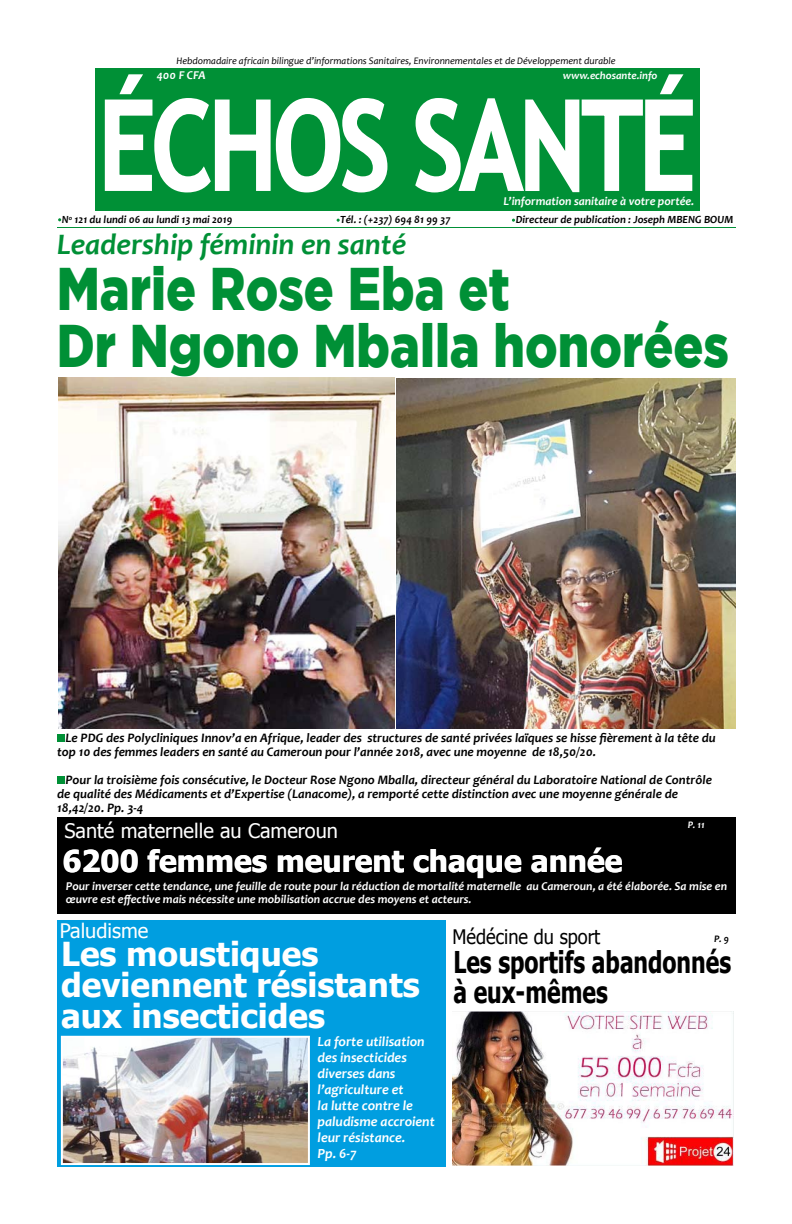
<style>
.page{position:relative;width:792px;height:1224px;background:#fff}
.page>*{position:absolute;margin:0;border:0;box-sizing:border-box;transform-origin:0 0}
.t1{font:700 125px "Trebuchet MS";letter-spacing:-.04em;color:#fff;scale:.8 1}
.t2{font:900 60px/57px "Gotham";color:#009036;scale:.83 1}
.t3{font:700 33px/31px "Tahoma";color:#fff}
.t4{font:700 30px/30px "Tahoma";color:#000;scale:.76 1}
.t5{font:700 30px "Tahoma";color:#fff}
.t6{font:italic 700 30px "Candara";color:#009036}
.t7{font:20px "Tahoma";color:#fff}
.t8{font:20px "Tahoma";color:#000;scale:.91 1}
.t9{font:italic 700 14px/16px "Candara";color:#fff}
.t10{font:italic 700 13px/14px "Candara";color:#000}
.t11{font:italic 700 12px/13px "Candara";color:#fff}
.t12{font:italic 700 11px "Candara";color:#000}
.t13{font:italic 700 11px "Candara";color:#fff}
.t14{font:italic 10px "Candara";color:#000}
.t15{font:italic 700 10px "Candara";color:#fff}
.t16{font:italic 700 10px "Candara";color:#000}
</style>
<div class="page">
<div style="left:58px;top:920px;width:388px;height:247px;background:#009ee0"></div>
<div style="left:58px;top:817px;width:678px;height:97px;background:#000"></div>
<div style="left:95px;top:68px;width:604px;height:143px;background:#009036"></div>
<svg style="left:104px;top:74px;width:284px;height:119px"></svg>
<svg style="left:415px;top:74px;width:278px;height:119px"></svg>
<hr style="left:57px;top:227px;width:678px;height:1px;background:#009036">
<div style="left:57px;top:734px;width:7px;height:7px;background:#009036"></div>
<div style="left:57px;top:776px;width:7px;height:8px;background:#009036"></div>
<img style="left:64px;top:1039px;width:243px;height:123px">
<div style="left:61px;top:1036px;width:249px;height:129px;border:2px solid #fff"></div>
<img style="left:453px;top:1011px;width:280px;height:155px">
<img style="left:397px;top:378px;width:338px;height:351px">
<img style="left:58px;top:377px;width:336px;height:352px">
<p class="t14" style="left:176px;top:54px;width:441px">Hebdomadaire africain bilingue d’informations Sanitaires, Environnementales et de Développement durable</p>
<p class="t11" style="left:157px;top:69px;width:50px">400 F CFA</p>
<p class="t13" style="left:563px;top:68px;width:96px">www.echosante.info</p>
<h1 class="t1" style="left:99px;top:67px;width:748px">ÉCHOS SANTÉ</h1>
<p class="t11" style="left:504px;top:195px;width:192px">L’information sanitaire à votre portée.</p>
<p class="t12" style="left:62px;top:213px;width:172px">N<sup>o</sup> 121 du lundi 06 au lundi 13 mai 2019</p>
<p class="t12" style="left:340px;top:212px;width:112px">Tél. : (+237) 694 81 99 37</p>
<p class="t12" style="left:516px;top:213px;width:219px">Directeur de publication : Joseph MBENG BOUM</p>
<h3 class="t6" style="left:57px;top:226px;width:351px">Leadership féminin en santé</h3>
<h2 class="t2" style="left:57px;top:258px;width:812px">Marie Rose Eba et<br>Dr Ngono Mballa honorées</h2>
<p class="t10" style="left:57px;top:731px;width:660px;text-indent:8px">Le PDG des Polycliniques Innov’a en Afrique, leader des structures de santé privées laïques se hisse fièrement à la tête du top 10 des femmes leaders en santé au Cameroun pour l’année 2018, avec une moyenne de 18,50/20.</p>
<p class="t10" style="left:57px;top:773px;width:656px;text-indent:8px">Pour la troisième fois consécutive, le Docteur Rose Ngono Mballa, directeur général du Laboratoire National de Contrôle de qualité des Médicaments et d’Expertise (Lanacome), a remporté cette distinction avec une moyenne générale de<br>18,42/20. Pp. 3-4</p>
<h3 class="t7" style="left:64px;top:817px;width:275px">Santé maternelle au Cameroun</h3>
<h3 class="t5" style="left:62px;top:840px;width:562px">6200 femmes meurent chaque année</h3>
<p class="t15" style="left:688px;top:819px;width:18px">P. 11</p>
<p class="t11" style="left:66px;top:879px;width:663px">Pour inverser cette tendance, une feuille de route pour la réduction de mortalité maternelle au Cameroun, a été élaborée. Sa mise en œuvre est effective mais nécessite une mobilisation accrue des moyens et acteurs.</p>
<h3 class="t7" style="left:60px;top:918px;width:90px">Paludisme</h3>
<h3 class="t8" style="left:453px;top:924px;width:164px">Médécine du sport</h3>
<p class="t16" style="left:714px;top:933px;width:16px">P. 9</p>
<h3 class="t3" style="left:61px;top:940px;width:360px">Les moustiques deviennent résistants aux insecticides</h3>
<h3 class="t4" style="left:453px;top:948px;width:367px">Les sportifs abandonnés à eux-mêmes</h3>
<p class="t9" style="left:317px;top:1034px;width:119px">La forte utilisation des insecticides diverses dans l’agriculture et<br>la lutte contre le paludisme accroient leur résistance.<br>Pp. 6-7</p>
</div>
